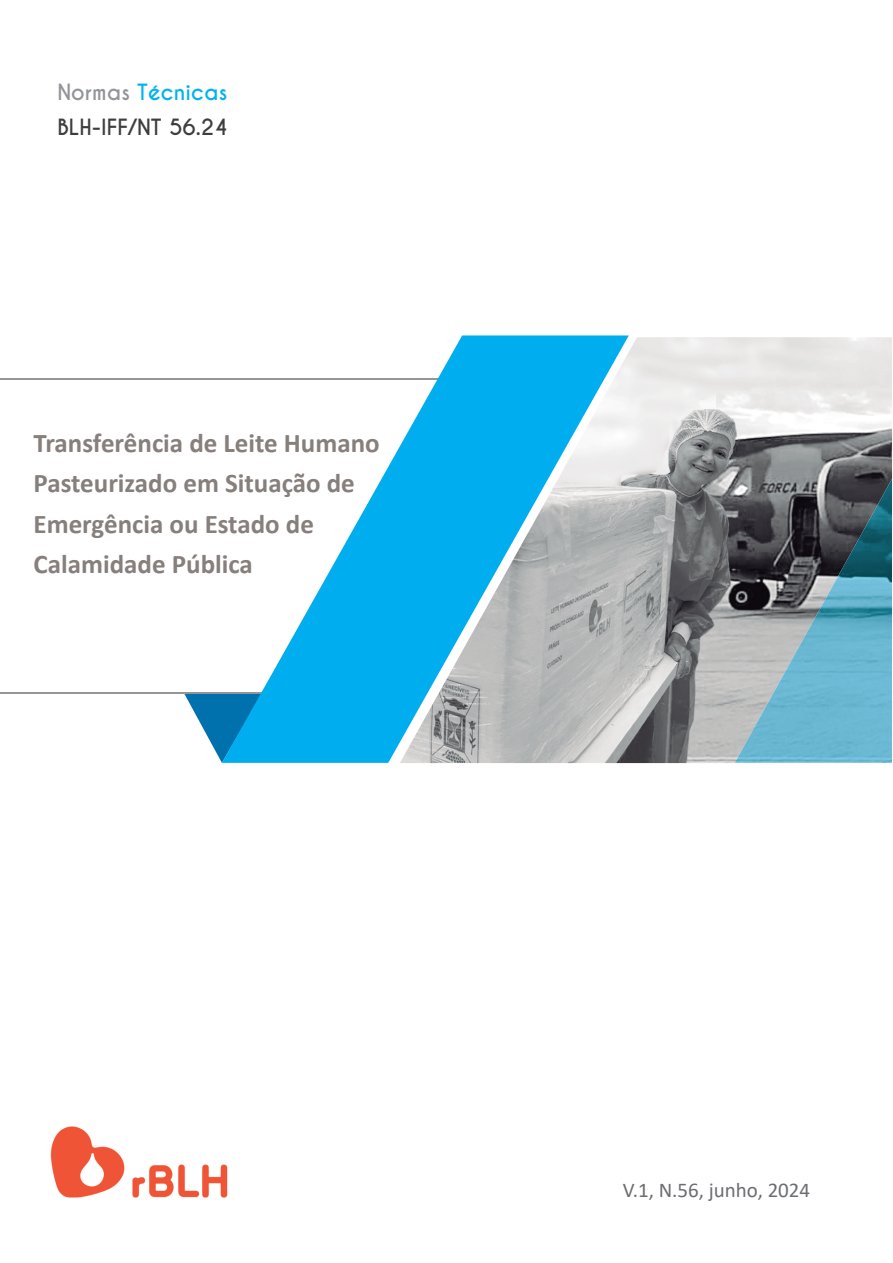
<style>
.page{position:relative;width:893px;height:1263px;background:#fff}
.page>*{position:absolute;margin:0;border:0;box-sizing:border-box;transform-origin:0 0}
.t1{font:700 27px/40.5px "Calibri";color:#867f7c}
.t2{font:700 21px/34.5px "Caviar Dreams";color:#3e3e3f}
.t3{font:21px "Calibri";color:#6c6d70}
.s1{color:#939598}
.s2{color:#00b3ef}
</style>
<div class="page">
<hr style="left:0;top:379px;width:509px;height:1px;background:#939598">
<hr style="left:0;top:692px;width:356px;height:2px;background:#939598">
<img style="left:629px;top:337px;width:263px;height:426px">
<svg style="left:184px;top:694px;width:38px;height:69px"></svg>
<svg style="left:222px;top:335px;width:407px;height:428px"></svg>
<img style="left:735px;top:479px;width:157px;height:284px">
<img style="left:50px;top:1126px;width:178px;height:72px">
<p class="t2" style="left:57px;top:76px;width:172px"><span class="s1">Normas</span> <span class="s2">Técnicas<br></span>BLH-IFF/NT 56.24</p>
<p class="t1" style="left:34px;top:422px;width:348px">Transferência de Leite Humano<br>Pasteurizado em Situação de<br>Emergência ou Estado de<br>Calamidade Pública</p>
<p class="t3" style="left:623px;top:1175px;width:189px">V.1, N.56, junho, 2024</p>
</div>
